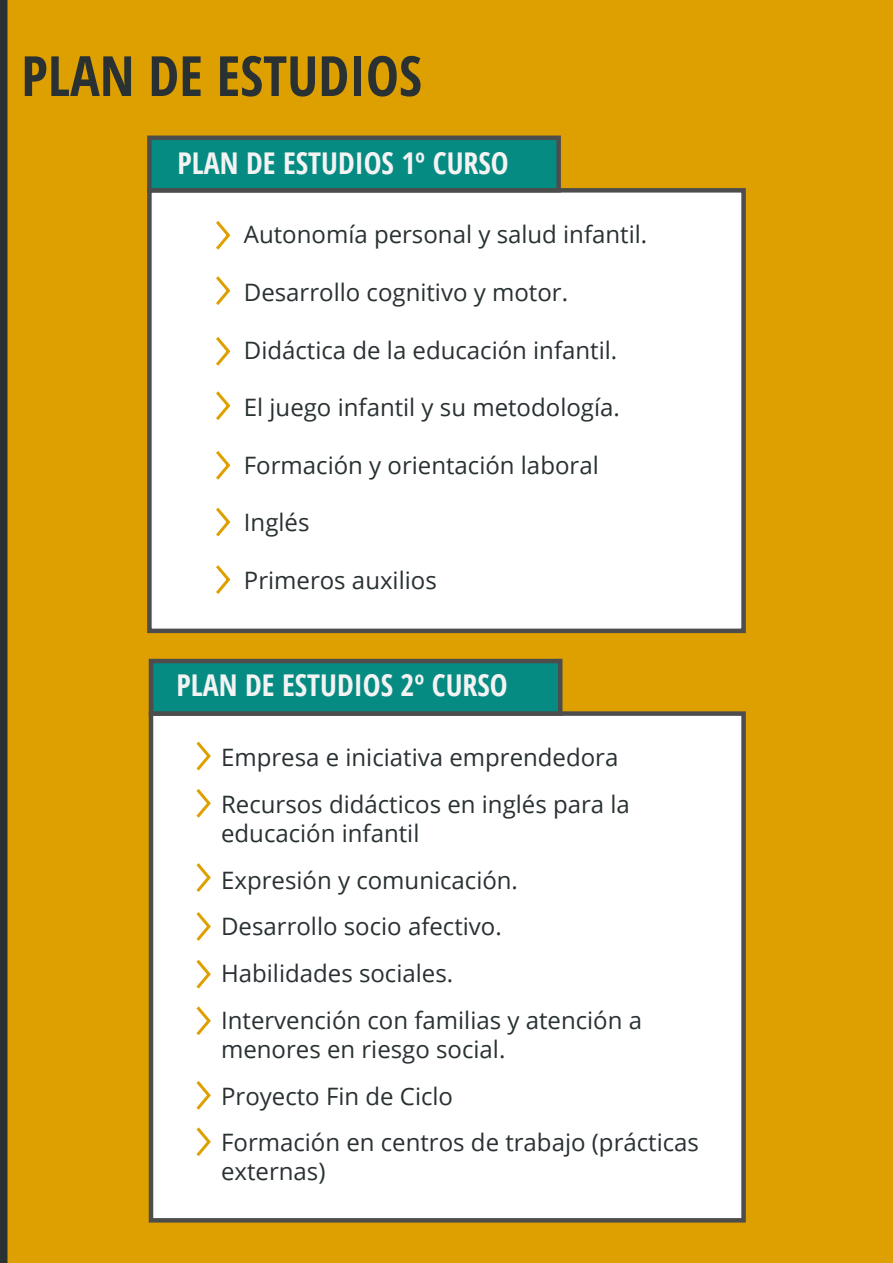
<style>
.page{position:relative;width:893px;height:1263px;background:#dea000}
.page>*{position:absolute;margin:0;border:0;box-sizing:border-box;transform-origin:0 0}
.t1{font:700 condensed 55.5px "Open Sans";color:#293133}
.t2{font:700 condensed 30px "Open Sans";color:#f3f3f3}
.t3{font:24px/28.8px "Open Sans";color:#293133}
</style>
<div class="page">
<div style="left:0;top:0;width:8px;height:1263px;background:#293133"></div>
<div style="left:147px;top:188px;width:599px;height:445px;background:#fff;border:4px solid #4d4d4d"></div>
<div style="left:149px;top:711px;width:597px;height:511px;background:#fff;border:4px solid #4d4d4d"></div>
<div style="left:147px;top:136px;width:414px;height:57px;background:#068b82;border:4px solid #4d4d4d"></div>
<div style="left:149px;top:659px;width:413px;height:57px;background:#068b82;border:4px solid #4d4d4d"></div>
<svg style="left:216px;top:221px;width:15px;height:29px"></svg>
<svg style="left:196px;top:741px;width:15px;height:30px"></svg>
<svg style="left:196px;top:789px;width:15px;height:29px"></svg>
<svg style="left:216px;top:276px;width:15px;height:29px"></svg>
<svg style="left:196px;top:863px;width:15px;height:29px"></svg>
<svg style="left:216px;top:337px;width:15px;height:29px"></svg>
<svg style="left:196px;top:912px;width:15px;height:29px"></svg>
<svg style="left:196px;top:960px;width:15px;height:29px"></svg>
<svg style="left:216px;top:391px;width:15px;height:29px"></svg>
<svg style="left:216px;top:451px;width:15px;height:29px"></svg>
<svg style="left:216px;top:507px;width:15px;height:30px"></svg>
<svg style="left:216px;top:565px;width:15px;height:29px"></svg>
<svg style="left:196px;top:1006px;width:15px;height:30px"></svg>
<svg style="left:196px;top:1081px;width:15px;height:29px"></svg>
<svg style="left:196px;top:1127px;width:15px;height:29px"></svg>
<p class="t1" style="left:21px;top:37px;width:402px">PLAN DE ESTUDIOS</p>
<p class="t2" style="left:177px;top:142px;width:333px">PLAN DE ESTUDIOS 1º CURSO</p>
<p class="t3" style="left:244px;top:220px;width:405px">Autonomía personal y salud infantil.</p>
<p class="t3" style="left:244px;top:277px;width:326px">Desarrollo cognitivo y motor.</p>
<p class="t3" style="left:244px;top:335px;width:375px">Didáctica de la educación infantil.</p>
<p class="t3" style="left:244px;top:392px;width:377px">El juego infantil y su metodología.</p>
<p class="t3" style="left:244px;top:450px;width:356px">Formación y orientación laboral</p>
<p class="t3" style="left:244px;top:508px;width:67px">Inglés</p>
<p class="t3" style="left:244px;top:565px;width:194px">Primeros auxilios</p>
<p class="t2" style="left:176px;top:664px;width:333px">PLAN DE ESTUDIOS 2º CURSO</p>
<p class="t3" style="left:221px;top:742px;width:399px">Empresa e iniciativa emprendedora</p>
<p class="t3" style="left:221px;top:789px;width:410px">Recursos didácticos en inglés para la educación infantil</p>
<p class="t3" style="left:221px;top:865px;width:298px">Expresión y comunicación.</p>
<p class="t3" style="left:221px;top:912px;width:282px">Desarrollo socio afectivo.</p>
<p class="t3" style="left:221px;top:958px;width:234px">Habilidades sociales.</p>
<p class="t3" style="left:221px;top:1005px;width:422px">Intervención con familias y atención a menores en riesgo social.</p>
<p class="t3" style="left:221px;top:1081px;width:233px">Proyecto Fin de Ciclo</p>
<p class="t3" style="left:221px;top:1128px;width:479px">Formación en centros de trabajo (prácticas externas)</p>
</div>
